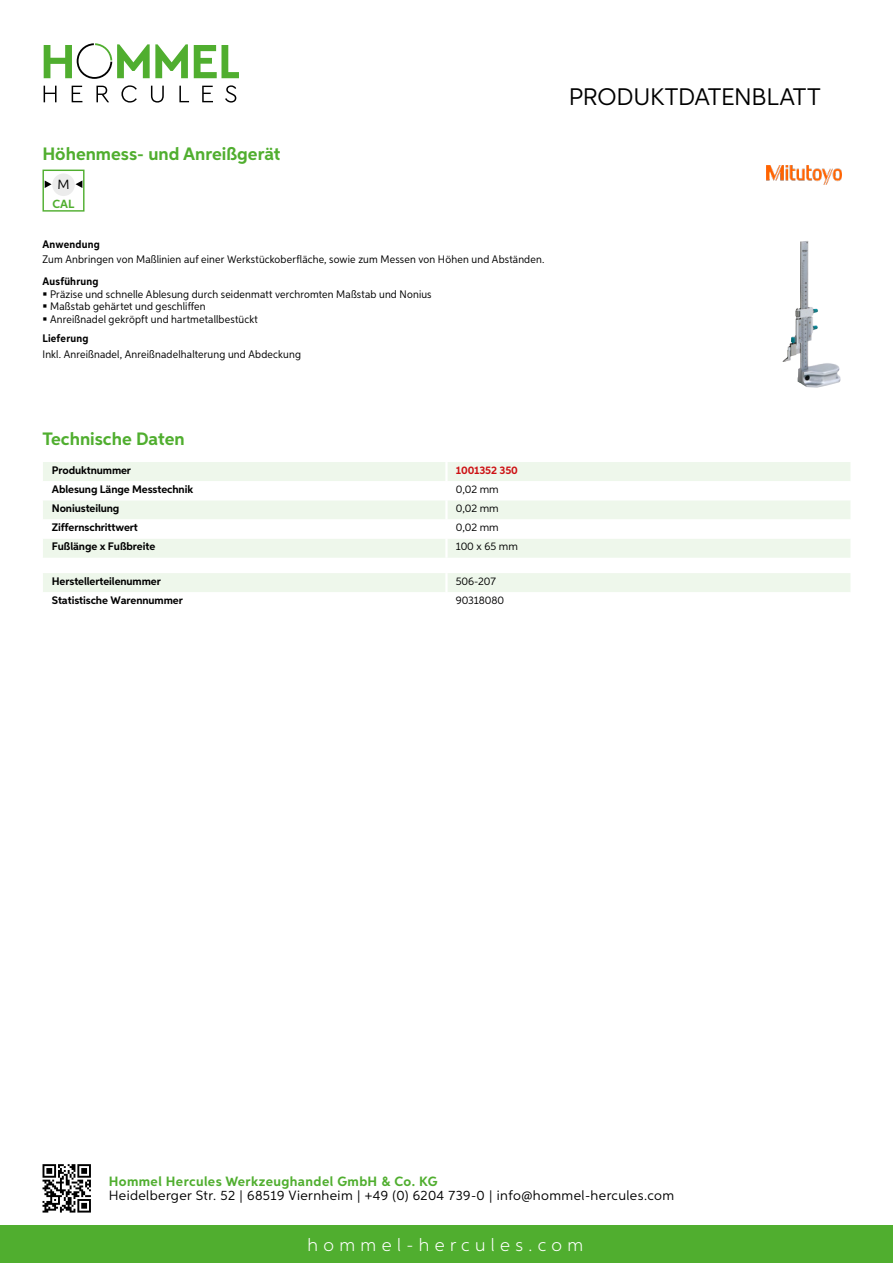
<style>
.page{position:relative;width:893px;height:1263px;background:#fff}
.page>*{position:absolute;margin:0;border:0;box-sizing:border-box;transform-origin:0 0}
.t1{font:24px "Aspira";letter-spacing:-.01em;color:#000}
.t2{font:700 18px "Aspira";color:#50ae2f}
.t3{font:300 18px "Aspira";letter-spacing:.3em;color:#fff}
.t4{font:13.5px "Aspira";letter-spacing:.03em;color:#000}
.t5{font:700 13.5px "Aspira";letter-spacing:.03em;color:#50ae2f}
.t6{font:13.35px "Aspira";color:#000}
.t7{font:700 11.85px "Aspira";color:#50ae2f}
.t8{font:10.95px/12.8px "Aspira Nar";letter-spacing:.015em;color:#000}
.t9{font:700 10.95px "Aspira";letter-spacing:-.01em;color:#000}
.t10{font:10.95px "Aspira";letter-spacing:-.01em;color:#000}
.t11{font:700 10.95px "Aspira Nar";letter-spacing:.02em;color:#000}
.t12{font:700 10.95px "Aspira";letter-spacing:-.01em;color:#cd1013}
</style>
<div class="page">
<div style="left:0;top:1226px;width:893px;height:37px;background:#50ae2f"></div>
<svg style="left:43px;top:1164px;width:48px;height:48px"></svg>
<svg style="left:194px;top:45px;width:45px;height:33px"></svg>
<svg style="left:44px;top:43px;width:144px;height:36px"></svg>
<svg style="left:44px;top:86px;width:13px;height:16px"></svg>
<svg style="left:72px;top:86px;width:10px;height:16px"></svg>
<svg style="left:96px;top:86px;width:13px;height:16px"></svg>
<svg style="left:121px;top:85px;width:16px;height:18px"></svg>
<svg style="left:151px;top:86px;width:13px;height:17px"></svg>
<svg style="left:179px;top:86px;width:10px;height:16px"></svg>
<svg style="left:202px;top:86px;width:11px;height:16px"></svg>
<svg style="left:225px;top:85px;width:11px;height:18px"></svg>
<div style="left:43px;top:462px;width:807px;height:96px;background:#eef7eb"></div>
<svg style="left:43px;top:481px;width:807px;height:58px"></svg>
<hr style="left:445px;top:462px;width:3px;height:19px;background:#fff">
<hr style="left:445px;top:481px;width:3px;height:19px;background:#fff">
<hr style="left:445px;top:500px;width:3px;height:19px;background:#fff">
<hr style="left:445px;top:519px;width:3px;height:20px;background:#fff">
<hr style="left:445px;top:539px;width:3px;height:19px;background:#fff">
<div style="left:43px;top:573px;width:807px;height:19px;background:#eef7eb"></div>
<div style="left:43px;top:170px;width:42px;height:42px;border:1px solid #50ae2f"></div>
<div style="left:52px;top:173px;width:23px;height:23px;background:#ececec;border-radius:50%"></div>
<svg style="left:76px;top:180px;width:6px;height:8px"></svg>
<svg style="left:45px;top:180px;width:7px;height:8px"></svg>
<img style="left:782px;top:241px;width:59px;height:147px">
<img style="left:766px;top:166px;width:76px;height:19px">
<h2 class="t2" style="left:43px;top:142px;width:240px">Höhenmess- und Anreißgerät</h2>
<p class="t6" style="left:57px;top:176px;width:14px">M</p>
<p class="t7" style="left:53px;top:196px;width:23px">CAL</p>
<p class="t11" style="left:43px;top:237px;width:59px">Anwendung</p>
<p class="t8" style="left:43px;top:252px;width:503px">Zum Anbringen von Maßlinien auf einer Werkstückoberfläche, sowie zum Messen von Höhen und Abständen.</p>
<p class="t11" style="left:43px;top:274px;width:58px">Ausführung</p>
<p class="t8" style="left:50px;top:287px;width:383px">Präzise und schnelle Ablesung durch seidenmatt verchromten Maßstab und Nonius<br>Maßstab gehärtet und geschliffen<br>Anreißnadel gekröpft und hartmetallbestückt</p>
<p class="t11" style="left:43px;top:332px;width:47px">Lieferung</p>
<p class="t8" style="left:43px;top:347px;width:260px">Inkl. Anreißnadel, Anreißnadelhalterung und Abdeckung</p>
<h1 class="t1" style="left:569px;top:82px;width:253px">Produktdatenblatt</h1>
<h2 class="t2" style="left:43px;top:428px;width:144px">Technische Daten</h2>
<p class="t9" style="left:52px;top:463px;width:81px">Produktnummer</p>
<p class="t12" style="left:456px;top:463px;width:64px">1001352 350</p>
<p class="t9" style="left:52px;top:483px;width:143px">Ablesung Länge Messtechnik</p>
<p class="t10" style="left:456px;top:483px;width:44px">0,02 mm</p>
<p class="t9" style="left:52px;top:502px;width:69px">Noniusteilung</p>
<p class="t10" style="left:456px;top:502px;width:44px">0,02 mm</p>
<p class="t9" style="left:52px;top:521px;width:88px">Ziffernschrittwert</p>
<p class="t10" style="left:456px;top:521px;width:44px">0,02 mm</p>
<p class="t9" style="left:52px;top:540px;width:105px">Fußlänge x Fußbreite</p>
<p class="t10" style="left:456px;top:540px;width:63px">100 x 65 mm</p>
<p class="t9" style="left:52px;top:574px;width:111px">Herstellerteilenummer</p>
<p class="t10" style="left:456px;top:575px;width:41px">506-207</p>
<p class="t9" style="left:52px;top:594px;width:132px">Statistische Warennummer</p>
<p class="t10" style="left:456px;top:594px;width:50px">90318080</p>
<p class="t5" style="left:109px;top:1172px;width:330px">Hommel Hercules Werkzeughandel GmbH &amp; Co. KG</p>
<p class="t4" style="left:109px;top:1187px;width:567px">Heidelberger Str. 52 | 68519 Viernheim | +49 (0) 6204 739-0 | info@hommel-hercules.com</p>
<h2 class="t3" style="left:307px;top:1234px;width:277px">hommel-hercules.com</h2>
</div>
